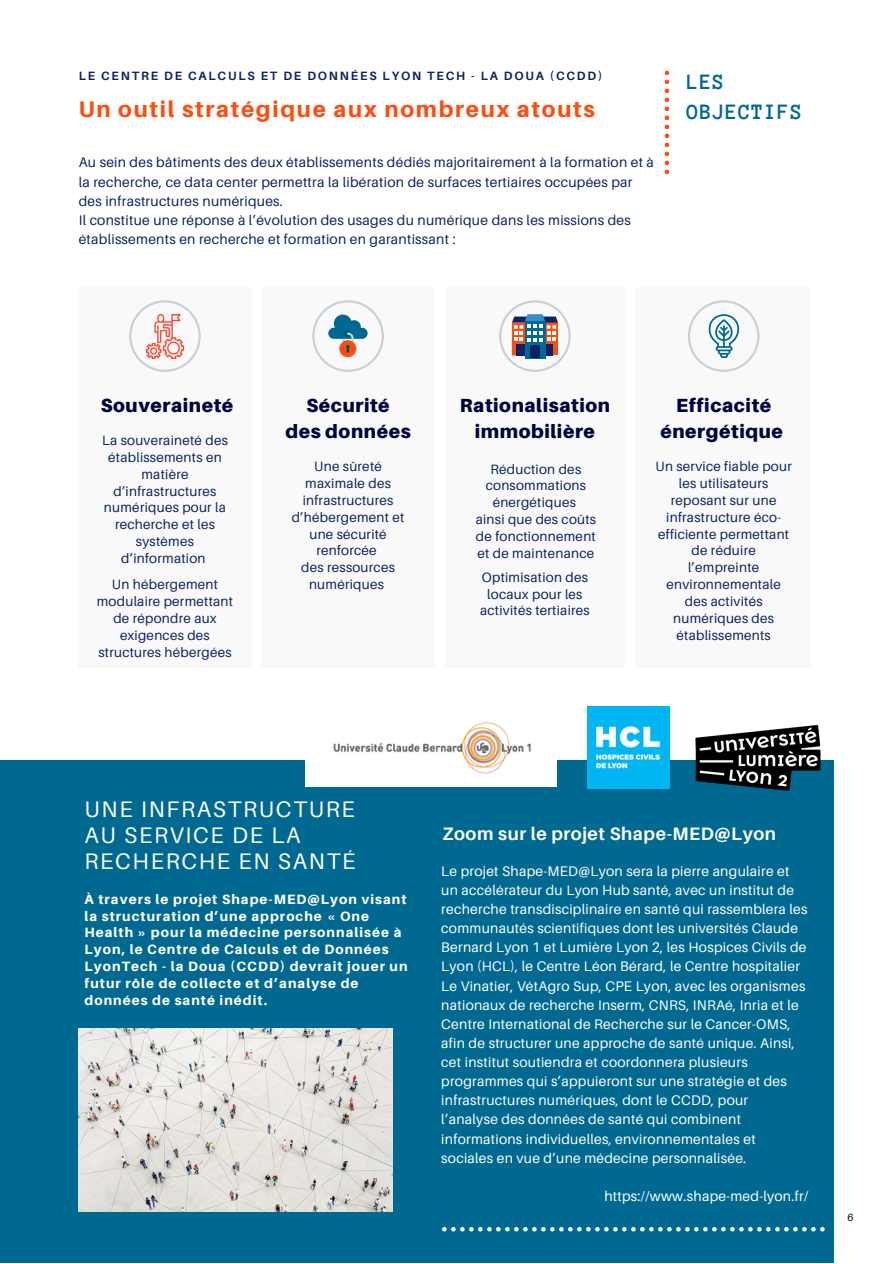
<style>
.page{position:relative;width:893px;height:1264px;background:#fff}
.page>*{position:absolute;margin:0;border:0;box-sizing:border-box;transform-origin:0 0}
.t1{font:22.5px/25.8px "Aileron";letter-spacing:.075em;color:#fff}
.t2{font:800 22.5px "Aileron";letter-spacing:.075em;color:#fe4d11}
.t3{font:700 22.5px/30.3px "Anonymous Pro";letter-spacing:.03em;color:#006991}
.t4{font:900 19.05px/25.8px "Aileron";letter-spacing:.03em;color:#000342;text-align:center}
.t5{font:700 18px "Aileron";letter-spacing:.03em;color:#fff}
.t6{font:13.95px/19px "Aileron";letter-spacing:.02em;color:#fff}
.t7{font:13.95px/19px "Aileron";letter-spacing:.02em;color:#0b2266}
.t8{font:13.5px/16.8px "Aileron";letter-spacing:.02em;color:#0b2266;text-align:center}
.t9{font:800 13.5px/16.8px "Aileron";letter-spacing:.075em;color:#fff}
.t10{font:700 12px "Aileron";letter-spacing:.15em;color:#0b2266}
.t11{font:10.5px "Aileron";color:#000342}
</style>
<div class="page">
<svg style="left:664px;top:71px;width:5px;height:103px"></svg>
<div style="left:262px;top:288px;width:172px;height:380px;background:#f9f9f9"></div>
<svg style="left:312px;top:300px;width:72px;height:72px"></svg>
<div style="left:635px;top:288px;width:175px;height:380px;background:#f9f9f9"></div>
<svg style="left:688px;top:300px;width:71px;height:72px"></svg>
<div style="left:445px;top:288px;width:179px;height:380px;background:#f9f9f9"></div>
<svg style="left:499px;top:300px;width:71px;height:72px"></svg>
<div style="left:530px;top:345px;width:9px;height:13px;background:#0b2266"></div>
<div style="left:79px;top:288px;width:172px;height:380px;background:#f9f9f9"></div>
<svg style="left:129px;top:300px;width:72px;height:72px"></svg>
<img style="left:143px;top:314px;width:44px;height:44px">
<div style="left:0;top:760px;width:834px;height:502px;background:#006991"></div>
<svg style="left:442px;top:1227px;width:382px;height:4px"></svg>
<img style="left:79px;top:1028px;width:313px;height:183px">
<img style="left:695px;top:725px;width:126px;height:66px">
<img style="left:587px;top:706px;width:82px;height:82px">
<div style="left:306px;top:711px;width:251px;height:75px;background:#fff"></div>
<img style="left:333px;top:721px;width:198px;height:53px">
<p class="t10" style="left:79px;top:68px;width:525px">LE CENTRE DE CALCULS ET DE DONNÉES LYON TECH - LA DOUA (CCDD)</p>
<h1 class="t2" style="left:79px;top:96px;width:517px">Un outil stratégique aux nombreux atouts</h1>
<p class="t7" style="left:79px;top:153px;width:576px">Au sein des bâtiments des deux établissements dédiés majoritairement à la formation et à la recherche, ce data center permettra la libération de surfaces tertiaires occupées par des infrastructures numériques.<br>Il constitue une réponse à l’évolution des usages du numérique dans les missions des établissements en recherche et formation en garantissant :</p>
<h1 class="t3" style="left:686px;top:66px;width:117px">LES<br>OBJECTIFS</h1>
<h2 class="t4" style="left:101px;top:392px;width:134px">Souveraineté</h2>
<p class="t8" style="left:102px;top:431px;width:127px">La souveraineté des établissements en matière d’infrastructures numériques pour la recherche et les systèmes d’information</p>
<p class="t8" style="left:97px;top:576px;width:138px">Un hébergement modulaire permettant de répondre aux exigences des structures hébergées</p>
<h2 class="t4" style="left:285px;top:392px;width:127px">Sécurité<br>des données</h2>
<p class="t8" style="left:292px;top:457px;width:114px">Une sûreté maximale des infrastructures d’hébergement et une sécurité renforcée<br>des ressources numériques</p>
<h2 class="t4" style="left:459px;top:392px;width:152px">Rationalisation immobilière</h2>
<p class="t8" style="left:475px;top:460px;width:122px">Réduction des consommations énergétiques<br>ainsi que des coûts de fonctionnement et de maintenance</p>
<p class="t8" style="left:480px;top:568px;width:111px">Optimisation des locaux pour les activités tertiaires</p>
<h2 class="t4" style="left:660px;top:392px;width:124px">Efficacité énergétique</h2>
<p class="t8" style="left:655px;top:457px;width:138px">Un service fiable pour les utilisateurs reposant sur une infrastructure éco&shy;efficiente permettant de réduire l’empreinte environnementale des activités numériques des établissements</p>
<h1 class="t1" style="left:84px;top:796px;width:272px">UNE INFRASTRUCTURE<br>AU SERVICE DE LA<br>RECHERCHE EN SANTÉ</h1>
<p class="t9" style="left:84px;top:890px;width:324px">À travers le projet Shape-MED@Lyon visant la structuration d’une approche « One Health » pour la médecine personnalisée à Lyon, le Centre de Calculs et de Données LyonTech - la Doua (CCDD) devrait jouer un futur rôle de collecte et d’analyse de données de santé inédit.</p>
<p class="t5" style="left:442px;top:822px;width:335px">Zoom sur le projet Shape-MED@Lyon</p>
<p class="t6" style="left:441px;top:861px;width:368px">Le projet Shape-MED@Lyon sera la pierre angulaire et un accélérateur du Lyon Hub santé, avec un institut de recherche transdisciplinaire en santé qui rassemblera les communautés scientifiques dont les universités Claude Bernard Lyon 1 et Lumière Lyon 2, les Hospices Civils de Lyon (HCL), le Centre Léon Bérard, le Centre hospitalier Le Vinatier, VétAgro Sup, CPE Lyon, avec les organismes nationaux de recherche Inserm, CNRS, INRAé, Inria et le Centre International de Recherche sur le Cancer-OMS, afin de structurer une approche de santé unique. Ainsi, cet institut soutiendra et coordonnera plusieurs programmes qui s’appuieront sur une stratégie et des infrastructures numériques, dont le CCDD, pour l’analyse des données de santé qui combinent informations individuelles, environnementales et sociales en vue d’une médecine personnalisée.</p>
<p class="t6" style="left:604px;top:1186px;width:205px">https://www.shape-med-lyon.fr/</p>
<p class="t11" style="left:847px;top:1210px;width:8px">6</p>
</div>
